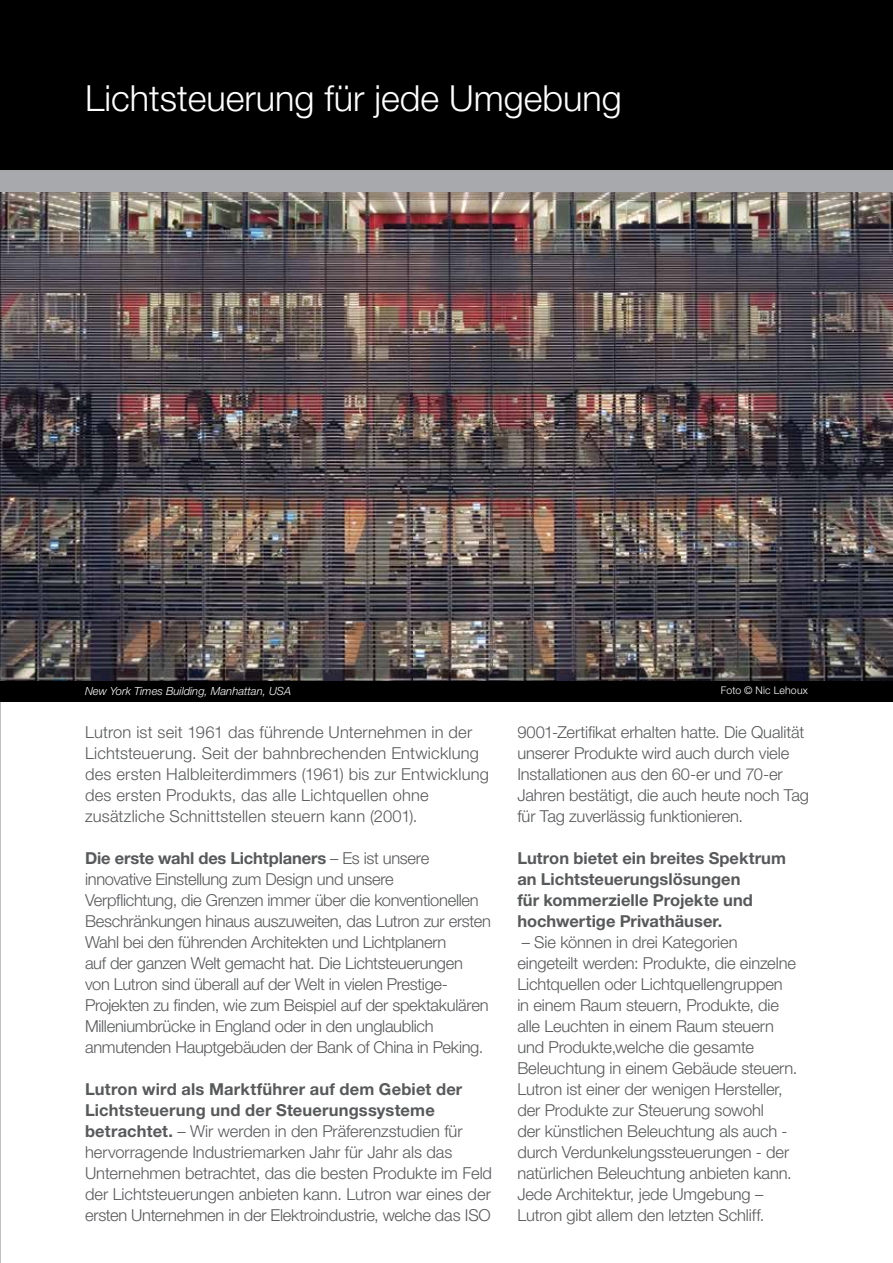
<style>
.page{position:relative;width:893px;height:1263px;background:#fff}
.page>*{position:absolute;margin:0;border:0;box-sizing:border-box;transform-origin:0 0}
.t1{font:300 36px "Helvetica Neue LT Std";color:#fff}
.t2{font:300 16.5px/21px "Helvetica Neue LT Std";letter-spacing:-.01em;color:#58595b}
.t3{font:300 16.5px/21px "Helvetica Neue LT Std";letter-spacing:.015em;color:#58595b}
.t4{font:700 16.5px/21px "Helvetica Neue LT Std";color:#58595b}
.t5{font:italic 300 11.25px "Helvetica Neue LT Std";color:#fff}
.t6{font:300 10.5px "Helvetica Neue LT Std";letter-spacing:.02em;color:#fff}
.s1{font-weight:700}
</style>
<div class="page">
<div style="left:0;top:680px;width:893px;height:22px;background:#000"></div>
<img style="left:1px;top:191px;width:892px;height:489px">
<img style="left:0;top:0;width:1px;height:1263px">
<div style="left:0;top:0;width:893px;height:170px;background:#000"></div>
<div style="left:0;top:170px;width:893px;height:21px;background:#a7a9ac"></div>
<h1 class="t1" style="left:85px;top:76px;width:538px">Lichtsteuerung für jede Umgebung</h1>
<p class="t5" style="left:85px;top:684px;width:208px">New York Times Building, Manhattan, USA</p>
<p class="t6" style="left:721px;top:684px;width:89px">Foto © Nic Lehoux</p>
<p class="t3" style="left:85px;top:721px;width:405px">Lutron ist seit 1961 das führende Unternehmen in der Lichtsteuerung. Seit der bahnbrechenden Entwicklung des ersten Halbleiterdimmers (1961) bis zur Entwicklung des ersten Produkts, das alle Lichtquellen ohne zusätzliche Schnittstellen steuern kann (2001).</p>
<p class="t2" style="left:85px;top:847px;width:407px"><span class="s1">Die erste wahl des Lichtplaners</span> – Es ist unsere innovative Einstellung zum Design und unsere<br>Verpflichtung, die Grenzen immer über die konventionellen Beschränkungen hinaus auszuweiten, das Lutron zur ersten Wahl bei den führenden Architekten und Lichtplanern<br>auf der ganzen Welt gemacht hat. Die Lichtsteuerungen von Lutron sind überall auf der Welt in vielen Prestige-Projekten zu finden, wie zum Beispiel auf der spektakulären Milleniumbrücke in England oder in den unglaublich anmutenden Hauptgebäuden der Bank of China in Peking.</p>
<p class="t2" style="left:85px;top:1078px;width:409px"><span class="s1">Lutron wird als Marktführer auf dem Gebiet der Lichtsteuerung und der Steuerungssysteme betrachtet.</span> – Wir werden in den Präferenzstudien für hervorragende Industriemarken Jahr für Jahr als das Unternehmen betrachtet, das die besten Produkte im Feld der Lichtsteuerungen anbieten kann. Lutron war eines der ersten Unternehmen in der Elektroindustrie, welche das ISO</p>
<p class="t2" style="left:517px;top:721px;width:293px">9001-Zertifikat erhalten hatte. Die Qualität unserer Produkte wird auch durch viele Installationen aus den 60-er und 70-er Jahren bestätigt, die auch heute noch Tag für Tag zuverlässig funktionieren.</p>
<p class="t4" style="left:517px;top:847px;width:270px">Lutron bietet ein breites Spektrum an Lichtsteuerungslösungen<br>für kommerzielle Projekte und hochwertige Privathäuser.</p>
<p class="t2" style="left:517px;top:931px;width:282px">– Sie können in drei Kategorien eingeteilt werden: Produkte, die einzelne Lichtquellen oder Lichtquellengruppen in einem Raum steuern, Produkte, die alle Leuchten in einem Raum steuern und Produkte,welche die gesamte Beleuchtung in einem Gebäude steuern.<br>Lutron ist einer der wenigen Hersteller, der Produkte zur Steuerung sowohl<br>der künstlichen Beleuchtung als auch - durch Verdunkelungssteuerungen - der natürlichen Beleuchtung anbieten kann.<br>Jede Architektur, jede Umgebung – Lutron gibt allem den letzten Schliff.</p>
</div>
